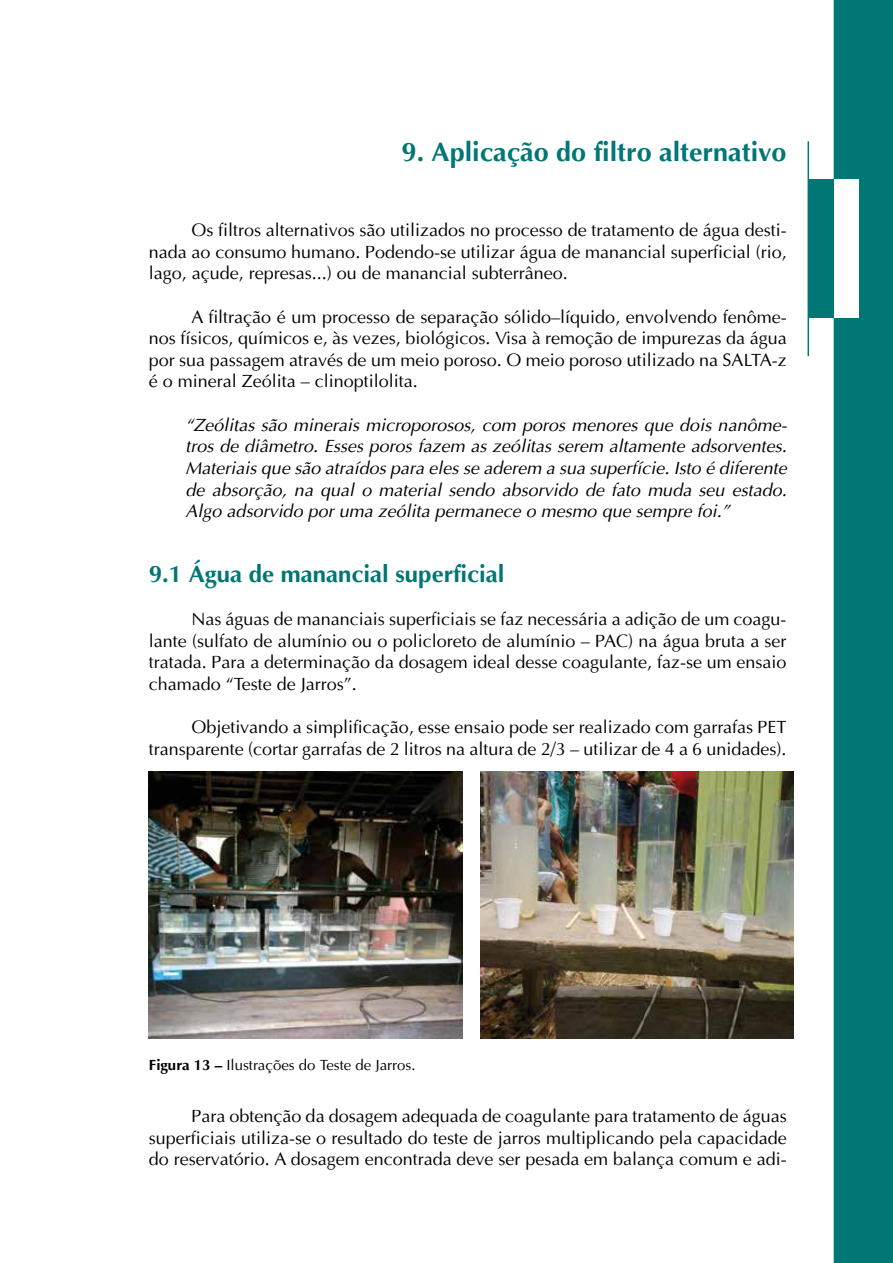
<style>
.page{position:relative;width:893px;height:1263px;background:#fff}
.page>*{position:absolute;margin:0;border:0;box-sizing:border-box;transform-origin:0 0}
.t1{font:700 27px "Ottawa";color:#007775}
.t2{font:700 24px "Ottawa";color:#007775}
.t3{font:18px/21.6px "Ottawa Plain";color:#000;text-align:justify}
.t4{font:italic 18px/21.6px "Ottawa";color:#000;text-align:justify}
.t5{font:15px "Ottawa Plain";color:#000}
.s1{font-family:"Ottawa";font-weight:700}
</style>
<div class="page">
<div style="left:834px;top:0;width:59px;height:1263px;background:#007775"></div>
<div style="left:833px;top:180px;width:26px;height:138px;background:#fff"></div>
<div style="left:808px;top:180px;width:26px;height:138px;background:#007775"></div>
<hr style="left:807px;top:141px;width:2px;height:215px;background:#007775">
<img style="left:149px;top:772px;width:314px;height:267px">
<img style="left:480px;top:772px;width:314px;height:266px">
<h1 class="t1" style="left:402px;top:140px;width:386px">9. Aplicação do filtro alternativo</h1>
<p class="t3" style="left:149px;top:221px;width:639px;text-indent:43px">Os filtros alternativos são utilizados no processo de tratamento de água desti&shy;nada ao consumo humano. Podendo-se utilizar água de manancial superficial (rio, lago, açude, represas...) ou de manancial subterrâneo.</p>
<p class="t3" style="left:149px;top:308px;width:639px;text-indent:43px">A filtração é um processo de separação sólido–líquido, envolvendo fenôme&shy;nos físicos, químicos e, às vezes, biológicos. Visa à remoção de impurezas da água por sua passagem através de um meio poroso. O meio poroso utilizado na SALTA-z é o mineral Zeólita – clinoptilolita.</p>
<p class="t4" style="left:186px;top:416px;width:603px">“Zeólitas são minerais microporosos, com poros menores que dois nanôme&shy;tros de diâmetro. Esses poros fazem as zeólitas serem altamente adsorventes.<br>Materiais que são atraídos para eles se aderem a sua superfície. Isto é diferente de absorção, na qual o material sendo absorvido de fato muda seu estado.<br>Algo adsorvido por uma zeólita permanece o mesmo que sempre foi.”</p>
<h2 class="t2" style="left:149px;top:564px;width:357px">9.1 Água de manancial superficial</h2>
<p class="t3" style="left:149px;top:610px;width:639px;text-indent:43px">Nas águas de mananciais superficiais se faz necessária a adição de um coagu&shy;lante (sulfato de alumínio ou o policloreto de alumínio – PAC) na água bruta a ser tratada. Para a determinação da dosagem ideal desse coagulante, faz-se um ensaio chamado “Teste de Jarros”.</p>
<p class="t3" style="left:149px;top:718px;width:639px;text-align:right">Objetivando a simplificação, esse ensaio pode ser realizado com garrafas PET transparente (cortar garrafas de 2 litros na altura de 2/3 – utilizar de 4 a 6 unidades).</p>
<p class="t5" style="left:149px;top:1058px;width:268px"><span class="s1">Figura 13 –</span> Ilustrações do Teste de Jarros.</p>
<p class="t3" style="left:149px;top:1107px;width:639px;text-indent:43px">Para obtenção da dosagem adequada de coagulante para tratamento de águas superficiais utiliza-se o resultado do teste de jarros multiplicando pela capacidade do reservatório. A dosagem encontrada deve ser pesada em balança comum e adi-</p>
</div>
